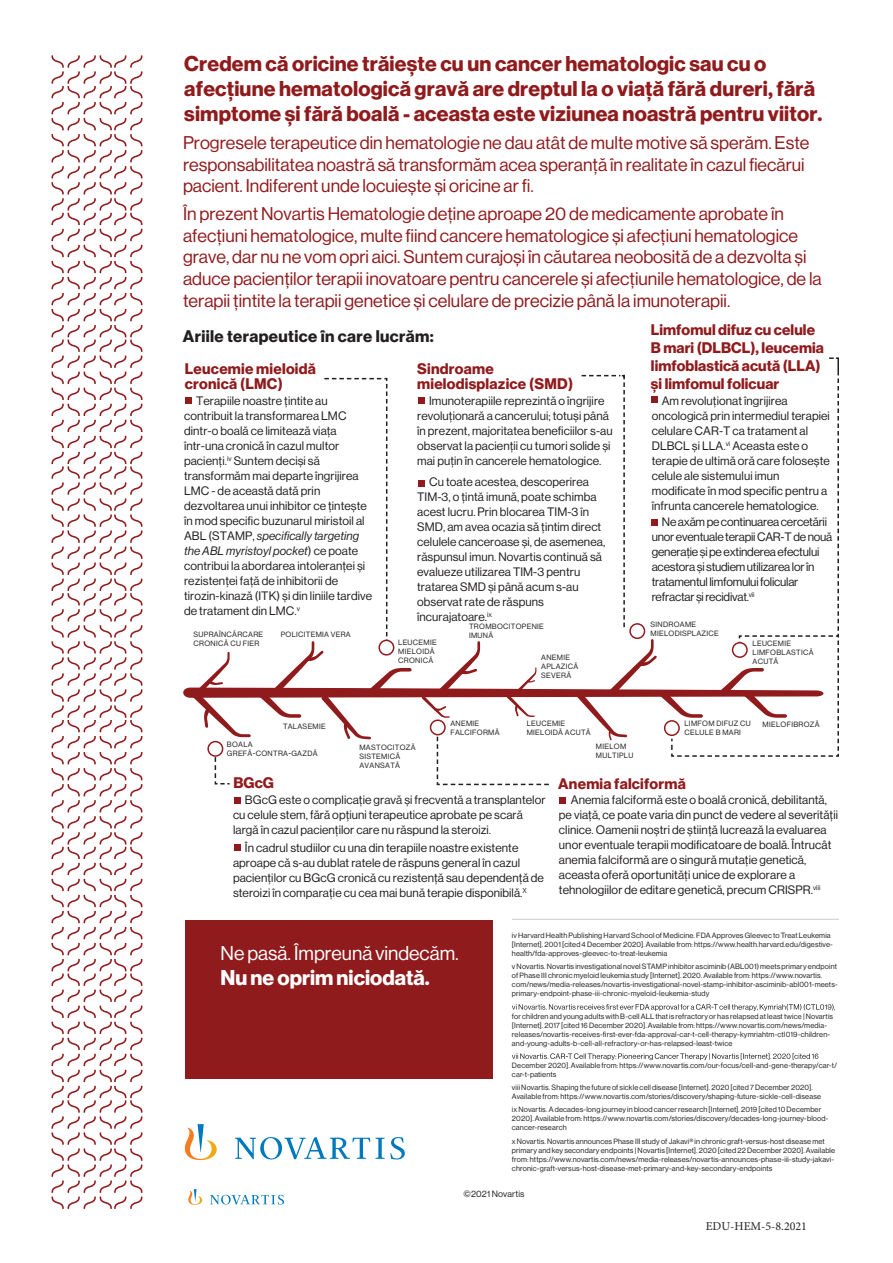
<style>
.page{position:relative;width:893px;height:1263px;background:#fff}
.page>*{position:absolute;margin:0;border:0;box-sizing:border-box;transform-origin:0 0}
.t1{font:700 21px/25.2px "Volta Modern Display 75";letter-spacing:.01em;color:#901b1d}
.t2{font:700 21px "Volta Modern Display 75";color:#fff}
.t3{font:19.5px "Volta Modern Display 55 Roman";color:#fff}
.t4{font:18px/21.6px "Volta Modern Display 55 Roman";color:#901b1d}
.t5{font:700 16.5px "Volta Modern Display 75";letter-spacing:.025em;color:#231f20}
.t6{font:700 15px/18px "Volta Modern Display 75";letter-spacing:.005em;color:#901b1d}
.t7{font:12px/15px "Volta Modern Display 55 Roman";letter-spacing:.005em;color:#231f20}
.t8{font:12px/15px "Volta Modern Display 55 Roman";letter-spacing:-.015em;color:#231f20}
.t9{font:italic 12px/15px "Volta Modern Display 56";letter-spacing:.005em;color:#231f20}
.t10{font:12px "Minion Pro";color:#231f20}
.t11{font:9px "Volta Modern Display 55 Roman";letter-spacing:.02em;color:#231f20}
.t12{font:7.5px/9px "Volta Modern Display 55 Roman";letter-spacing:.02em;color:#231f20}
.t13{font:7.5px/9px "Volta Modern Display 55 Roman";letter-spacing:.04em;color:#231f20}
.s1{font-family:"Volta Modern Display 55 Roman";font-style:normal}
</style>
<div class="page">
<svg style="left:185px;top:1124px;width:220px;height:36px"></svg>
<hr style="left:512px;top:919px;width:327px;height:1px;background:#d1d2d4">
<svg style="left:51px;top:55px;width:92px;height:1154px"></svg>
<div style="left:559px;top:797px;width:7px;height:7px;background:#901b1d"></div>
<div style="left:234px;top:797px;width:7px;height:6px;background:#901b1d"></div>
<div style="left:234px;top:844px;width:7px;height:7px;background:#901b1d"></div>
<div style="left:185px;top:920px;width:307px;height:159px;background:#901b1d"></div>
<svg style="left:183px;top:357px;width:656px;height:429px"></svg>
<div style="left:430px;top:720px;width:15px;height:15px;background:#fff;border-radius:50%"></div>
<div style="left:430px;top:719px;width:16px;height:16px;border:2px solid #901b1d;border-radius:50%"></div>
<svg style="left:512px;top:1004px;width:323px;height:7px"></svg>
<svg style="left:512px;top:1053px;width:306px;height:7px"></svg>
<svg style="left:188px;top:1189px;width:96px;height:16px"></svg>
<h1 class="t1" style="left:184px;top:51px;width:640px">Credem că oricine trăiește cu un cancer hematologic sau cu o afecțiune hematologică gravă are dreptul la o viață fără dureri, fără simptome și fără boală - aceasta este viziunea noastră pentru viitor.</h1>
<h3 class="t4" style="left:183px;top:132px;width:628px">Progresele terapeutice din hematologie ne dau atât de multe motive să sperăm. Este responsabilitatea noastră să transformăm acea speranță în realitate în cazul fiecărui pacient. Indiferent unde locuiește și oricine ar fi.</h3>
<p class="t4" style="left:183px;top:203px;width:640px">În prezent Novartis Hematologie deține aproape 20 de medicamente aprobate în afecțiuni hematologice, multe fiind cancere hematologice și afecțiuni hematologice grave, dar nu ne vom opri aici. Suntem curajoși în căutarea neobosită de a dezvolta și aduce pacienților terapii inovatoare pentru cancerele și afecțiunile hematologice, de la terapii țintite la terapii genetice și celulare de precizie până la imunoterapii.</p>
<p class="t6" style="left:651px;top:321px;width:175px">Limfomul difuz cu celule<br>B mari (DLBCL), leucemia limfoblastică acută (LLA) și limfomul folicuar</p>
<p class="t7" style="left:184px;top:393px;width:184px;text-indent:12px">Terapiile noastre țintite au contribuit la transformarea LMC dintr-o boală ce limitează viața într-una cronică în cazul multor pacienți.<sup>iv</sup> Suntem deciși să transformăm mai departe îngrijirea LMC - de această dată prin dezvoltarea unui inhibitor ce țintește în mod specific buzunarul miristoil al</p>
<p class="t9" style="left:184px;top:528px;width:176px"><span class="s1">ABL (STAMP,</span> specifically targeting the ABL myristoyl pocket<span class="s1">) ce poate</span></p>
<p class="t7" style="left:184px;top:558px;width:190px">contribui la abordarea intoleranței și rezistenței față de inhibitorii de tirozin-kinază (ITK) și din liniile tardive de tratament din LMC.<sup>v</sup></p>
<h3 class="t5" style="left:183px;top:327px;width:253px">Ariile terapeutice în care lucrăm:</h3>
<p class="t6" style="left:185px;top:362px;width:133px;line-height:15px">Leucemie mieloidă cronică (LMC)</p>
<p class="t6" style="left:417px;top:362px;width:157px;line-height:15px">Sindroame mielodisplazice (SMD)</p>
<p class="t7" style="left:652px;top:393px;width:180px;text-indent:10px">Am revoluționat îngrijirea oncologică prin intermediul terapiei celulare CAR-T ca tratament al<br>DLBCL și LLA.<sup>vi</sup> Aceasta este o terapie de ultimă oră care folosește celule ale sistemului imun modificate în mod specific pentru a înfrunta cancerele hematologice.</p>
<p class="t8" style="left:652px;top:514px;width:182px;text-indent:10px">Ne axăm pe continuarea cercetării unor eventuale terapii CAR-T de nouă generație și pe extinderea efectului acestora și studiem utilizarea lor în tratamentul limfomului folicular refractar și recidivat.<sup>vii</sup></p>
<p class="t7" style="left:417px;top:393px;width:197px;text-indent:12px">Imunoterapiile reprezintă o îngrijire revoluționară a cancerului; totuși până în prezent, majoritatea beneficiilor s-au observat la pacienții cu tumori solide și mai puțin în cancerele hematologice.</p>
<p class="t7" style="left:417px;top:474px;width:190px;text-indent:12px">Cu toate acestea, descoperirea<br>TIM-3, o țintă imună, poate schimba acest lucru. Prin blocarea TIM-3 în<br>SMD, am avea ocazia să țintim direct celulele canceroase și, de asemenea, răspunsul imun. Novartis continuă să evalueze utilizarea TIM-3 pentru tratarea SMD și până acum s-au observat rate de răspuns încurajatoare.<sup>ix</sup></p>
<p class="t13" style="left:650px;top:619px;width:70px">SINDROAME<br>MIELODISPLAZICE</p>
<p class="t13" style="left:469px;top:622px;width:76px">TROMBOCITOPENIE<br>IMUNĂ</p>
<p class="t13" style="left:541px;top:652px;width:39px">ANEMIE<br>APLAZICĂ<br>SEVERĂ</p>
<p class="t13" style="left:194px;top:630px;width:71px">SUPRAÎNCĂRCARE<br>CRONICĂ CU FIER</p>
<p class="t13" style="left:281px;top:629px;width:72px">POLICITEMIA VERA</p>
<p class="t13" style="left:398px;top:638px;width:40px">LEUCEMIE<br>MIELOIDĂ<br>CRONICĂ</p>
<p class="t13" style="left:753px;top:639px;width:62px">LEUCEMIE<br>LIMFOBLASTICĂ<br>ACUTĂ</p>
<p class="t12" style="left:283px;top:722px;width:44px">TALASEMIE</p>
<p class="t13" style="left:227px;top:740px;width:92px">BOALA<br>GREFĂ-CONTRA-GAZDĂ</p>
<p class="t13" style="left:359px;top:743px;width:58px">MASTOCITOZĂ<br>SISTEMICĂ<br>AVANSATĂ</p>
<p class="t13" style="left:450px;top:719px;width:51px">ANEMIE<br>FALCIFORMĂ</p>
<p class="t13" style="left:527px;top:718px;width:66px">LEUCEMIE<br>MIELOIDĂ ACUTĂ</p>
<p class="t13" style="left:596px;top:741px;width:39px">MIELOM<br>MULTIPLU</p>
<p class="t13" style="left:684px;top:719px;width:68px">LIMFOM DIFUZ CU<br>CELULE B MARI</p>
<p class="t13" style="left:763px;top:720px;width:59px">MIELOFIBROZĂ</p>
<p class="t6" style="left:233px;top:774px;width:42px">BGcG</p>
<p class="t6" style="left:558px;top:775px;width:129px">Anemia falciformă</p>
<p class="t7" style="left:233px;top:792px;width:314px;text-indent:12px">BGcG este o complicație gravă și frecventă a transplantelor cu celule stem, fără opțiuni terapeutice aprobate pe scară largă în cazul pacienților care nu răspund la steroizi.</p>
<p class="t7" style="left:559px;top:792px;width:281px;text-indent:12px">Anemia falciformă este o boală cronică, debilitantă, pe viață, ce poate varia din punct de vedere al severității clinice. Oamenii noștri de știință lucrează la evaluarea unor eventuale terapii modificatoare de boală. Întrucât anemia falciformă are o singură mutație genetică, aceasta oferă oportunități unice de explorare a tehnologiilor de editare genetică, precum CRISPR.<sup>viii</sup></p>
<p class="t7" style="left:233px;top:840px;width:312px;text-indent:12px">În cadrul studiilor cu una din terapiile noastre existente aproape că s-au dublat ratele de răspuns general în cazul pacienților cu BGcG cronică cu rezistenţă sau dependență de steroizi în comparație cu cea mai bună terapie disponibilă.<sup>X</sup></p>
<p class="t12" style="left:512px;top:931px;width:322px">iv Harvard Health Publishing Harvard School of Medicine. FDA Approves Gleevec to Treat Leukemia [Internet]. 2001 [cited 4 December 2020]. Available from: https://www.health.harvard.edu/digestive&shy;health/fda-approves-gleevec-to-treat-leukemia</p>
<p class="t12" style="left:512px;top:962px;width:327px">v Novartis. Novartis investigational novel STAMP inhibitor asciminib (ABL001) meets primary endpoint of Phase III chronic myeloid leukemia study [Internet]. 2020. Available from: https://www.novartis. com/news/media-releases/novartis-investigational-novel-stamp-inhibitor-asciminib-abl001-meets&shy;primary-endpoint-phase-iii-chronic-myeloid-leukemia-study</p>
<p class="t12" style="left:512px;top:1011px;width:323px">for children and young adults with B-cell ALL that is refractory or has relapsed at least twice | Novartis [Internet]. 2017 [cited 16 December 2020]. Available from: https://www.novartis.com/news/media&shy;releases/novartis-receives-first-ever-fda-approval-car-t-cell-therapy-kymriahtm-ctl019-children&shy;and-young-adults-b-cell-all-refractory-or-has-relapsed-least-twice</p>
<p class="t12" style="left:512px;top:1061px;width:327px">December 2020]. Available from: https://www.novartis.com/our-focus/cell-and-gene-therapy/car-t/ car-t-patients</p>
<p class="t12" style="left:512px;top:1083px;width:311px">viii Novartis. Shaping the future of sickle cell disease [Internet]. 2020 [cited 7 December 2020].<br>Available from: https://www.novartis.com/stories/discovery/shaping-future-sickle-cell-disease</p>
<p class="t12" style="left:512px;top:1105px;width:318px">ix Novartis. A decades-long journey in blood cancer research [Internet]. 2019 [cited 10 December<br>2020]. Available from: https://www.novartis.com/stories/discovery/decades-long-journey-blood&shy;cancer-research</p>
<p class="t12" style="left:512px;top:1136px;width:325px">x Novartis. Novartis announces Phase III study of Jakavi® in chronic graft-versus-host disease met primary and key secondary endpoints | Novartis [Internet]. 2020 [cited 22 December 2020]. Available from: https://www.novartis.com/news/media-releases/novartis-announces-phase-iii-study-jakavi&shy;chronic-graft-versus-host-disease-met-primary-and-key-secondary-endpoints</p>
<p class="t11" style="left:464px;top:1188px;width:63px">©2021 Novartis</p>
<h2 class="t3" style="left:220px;top:942px;width:240px">Ne pasă. Împreună vindecăm.</h2>
<h1 class="t2" style="left:220px;top:965px;width:211px">Nu ne oprim niciodată.</h1>
<p class="t10" style="left:706px;top:1218px;width:103px">EDU-HEM-5-8.2021</p>
</div>
